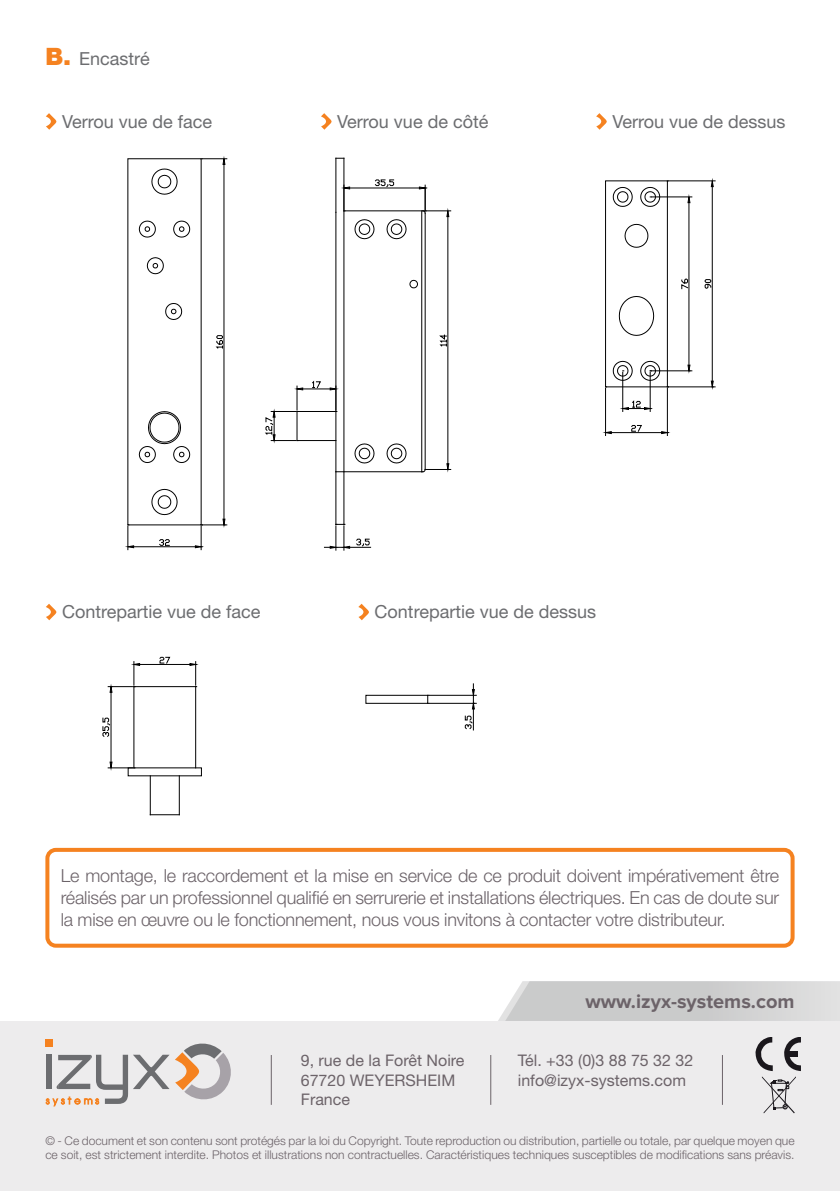
<style>
.page{position:relative;width:840px;height:1191px;background:#fff}
.page>*{position:absolute;margin:0;border:0;box-sizing:border-box;transform-origin:0 0}
.Titre_fiche{font:700 20px "Proxima Nova";color:#6c6369}
.t1{font:300 18px/22px "Helvetica Neue LT Std";letter-spacing:-.01em;color:#6c6369;text-align:justify}
.t2{font:18px "Helvetica Neue LT Std";color:#6c6d70}
.t3{font:16px/19.2px "Helvetica Neue LT Std";color:#6c6369}
.t4{font:300 12px/14.4px "Helvetica Neue LT Std";color:#6c6369}
.s1{font-weight:900;font-size:24px;color:#f58220}
</style>
<div class="page">
<svg style="left:498px;top:981px;width:341px;height:40px;background:#d1d1d2"></svg>
<div style="left:45px;top:848px;width:749px;height:99px;border:4px solid #f58220;border-radius:9px"></div>
<div style="left:0;top:1021px;width:839px;height:170px;background:#edeced"></div>
<div style="left:45px;top:1039px;width:7px;height:7px;background:#f58220"></div>
<svg style="left:175px;top:1043px;width:56px;height:57px"></svg>
<svg style="left:46px;top:1054px;width:123px;height:52px"></svg>
<hr style="left:270px;top:1055px;width:1px;height:49px;background:#6c6369">
<hr style="left:490px;top:1055px;width:1px;height:49px;background:#6c6369">
<hr style="left:721px;top:1055px;width:1px;height:49px;background:#6c6369">
<svg style="left:755px;top:1037px;width:45px;height:77px"></svg>
<svg style="left:151px;top:169px;width:26px;height:26px"></svg>
<svg style="left:151px;top:489px;width:26px;height:26px"></svg>
<svg style="left:139px;top:411px;width:51px;height:52px"></svg>
<svg style="left:139px;top:221px;width:17px;height:16px"></svg>
<svg style="left:173px;top:221px;width:17px;height:16px"></svg>
<svg style="left:147px;top:257px;width:17px;height:17px"></svg>
<svg style="left:165px;top:303px;width:17px;height:17px"></svg>
<hr style="left:223px;top:164px;width:1px;height:355px;background:#000">
<svg style="left:201px;top:156px;width:26px;height:9px"></svg>
<svg style="left:216px;top:335px;width:7px;height:13px"></svg>
<hr style="left:133px;top:546px;width:62px;height:1px;background:#000">
<svg style="left:125px;top:524px;width:9px;height:25px"></svg>
<svg style="left:195px;top:518px;width:32px;height:31px"></svg>
<svg style="left:159px;top:539px;width:10px;height:7px"></svg>
<hr style="left:343px;top:211px;width:1px;height:261px;background:#000">
<hr style="left:421px;top:211px;width:1px;height:261px;background:#000">
<svg style="left:386px;top:219px;width:20px;height:20px"></svg>
<svg style="left:354px;top:219px;width:20px;height:20px"></svg>
<svg style="left:386px;top:443px;width:20px;height:20px"></svg>
<svg style="left:354px;top:443px;width:20px;height:20px"></svg>
<svg style="left:409px;top:280px;width:9px;height:8px"></svg>
<svg style="left:265px;top:381px;width:73px;height:62px"></svg>
<hr style="left:343px;top:158px;width:1px;height:53px;background:#000">
<hr style="left:335px;top:158px;width:1px;height:54px;background:#000">
<hr style="left:343px;top:472px;width:1px;height:52px;background:#000">
<hr style="left:335px;top:472px;width:1px;height:52px;background:#000">
<hr style="left:336px;top:471px;width:85px;height:1px;background:#000">
<hr style="left:424px;top:213px;width:1px;height:256px;background:#000">
<hr style="left:344px;top:210px;width:78px;height:1px;background:#000">
<hr style="left:335px;top:212px;width:1px;height:260px;background:#000">
<hr style="left:447px;top:217px;width:1px;height:247px;background:#000">
<hr style="left:349px;top:188px;width:70px;height:1px;background:#000">
<svg style="left:341px;top:185px;width:9px;height:26px"></svg>
<svg style="left:374px;top:179px;width:20px;height:8px"></svg>
<svg style="left:324px;top:524px;width:46px;height:26px"></svg>
<svg style="left:418px;top:185px;width:32px;height:32px"></svg>
<svg style="left:421px;top:463px;width:29px;height:9px"></svg>
<svg style="left:439px;top:335px;width:8px;height:11px"></svg>
<div style="left:605px;top:181px;width:62px;height:206px;border:1px solid #000"></div>
<hr style="left:605px;top:388px;width:1px;height:47px;background:#000">
<hr style="left:666px;top:388px;width:1px;height:47px;background:#000">
<hr style="left:611px;top:432px;width:50px;height:1px;background:#000">
<svg style="left:602px;top:431px;width:9px;height:3px"></svg>
<svg style="left:660px;top:431px;width:9px;height:3px"></svg>
<svg style="left:631px;top:425px;width:10px;height:7px"></svg>
<hr style="left:668px;top:180px;width:46px;height:1px;background:#000">
<hr style="left:668px;top:386px;width:46px;height:1px;background:#000">
<hr style="left:711px;top:187px;width:1px;height:194px;background:#000">
<svg style="left:710px;top:178px;width:3px;height:9px"></svg>
<svg style="left:710px;top:381px;width:3px;height:8px"></svg>
<svg style="left:704px;top:279px;width:7px;height:9px"></svg>
<svg style="left:612px;top:187px;width:20px;height:20px"></svg>
<svg style="left:624px;top:224px;width:24px;height:24px"></svg>
<hr style="left:651px;top:197px;width:40px;height:1px;background:#000">
<hr style="left:651px;top:370px;width:40px;height:1px;background:#000">
<hr style="left:688px;top:203px;width:1px;height:162px;background:#000">
<svg style="left:687px;top:194px;width:3px;height:9px"></svg>
<svg style="left:640px;top:187px;width:19px;height:20px"></svg>
<svg style="left:687px;top:365px;width:3px;height:8px"></svg>
<svg style="left:681px;top:279px;width:6px;height:10px"></svg>
<hr style="left:622px;top:372px;width:1px;height:39px;background:#000">
<hr style="left:649px;top:372px;width:1px;height:39px;background:#000">
<svg style="left:612px;top:361px;width:20px;height:20px"></svg>
<svg style="left:640px;top:361px;width:19px;height:20px"></svg>
<svg style="left:620px;top:400px;width:32px;height:10px"></svg>
<svg style="left:618px;top:296px;width:35px;height:40px"></svg>
<div style="left:365px;top:695px;width:62px;height:8px;border:1px solid #000"></div>
<hr style="left:429px;top:695px;width:47px;height:1px;background:#000">
<hr style="left:429px;top:703px;width:47px;height:1px;background:#000">
<svg style="left:464px;top:684px;width:10px;height:46px"></svg>
<hr style="left:133px;top:686px;width:1px;height:82px;background:#000">
<hr style="left:134px;top:686px;width:61px;height:1px;background:#000">
<hr style="left:195px;top:686px;width:1px;height:82px;background:#000">
<hr style="left:150px;top:776px;width:1px;height:38px;background:#000">
<svg style="left:150px;top:814px;width:29px;height:1px"></svg>
<hr style="left:179px;top:776px;width:1px;height:38px;background:#000">
<hr style="left:139px;top:664px;width:51px;height:1px;background:#000">
<svg style="left:189px;top:661px;width:9px;height:26px"></svg>
<svg style="left:159px;top:657px;width:11px;height:6px"></svg>
<hr style="left:111px;top:692px;width:1px;height:70px;background:#000">
<svg style="left:108px;top:761px;width:27px;height:9px"></svg>
<svg style="left:108px;top:661px;width:32px;height:32px"></svg>
<svg style="left:102px;top:717px;width:8px;height:20px"></svg>
<svg style="left:46px;top:113px;width:10px;height:17px"></svg>
<svg style="left:46px;top:604px;width:10px;height:16px"></svg>
<svg style="left:358px;top:604px;width:11px;height:16px"></svg>
<svg style="left:321px;top:113px;width:10px;height:17px"></svg>
<svg style="left:596px;top:113px;width:10px;height:17px"></svg>
<p class="t2" style="left:45px;top:47px;width:106px"><span class="s1">B.</span> Encastré</p>
<p class="t2" style="left:62px;top:111px;width:152px">Verrou vue de face</p>
<p class="t2" style="left:337px;top:111px;width:153px">Verrou vue de côté</p>
<p class="t2" style="left:612px;top:111px;width:175px">Verrou vue de dessus</p>
<p class="t2" style="left:62px;top:601px;width:200px">Contrepartie vue de face</p>
<p class="t2" style="left:374px;top:601px;width:223px">Contrepartie vue de dessus</p>
<p class="t1" style="left:61px;top:864px;width:719px">Le montage, le raccordement et la mise en service de ce produit doivent impérativement être réalisés par un professionnel qualifié en serrurerie et installations électriques. En cas de doute sur la mise en œuvre ou le fonctionnement, nous vous invitons à contacter votre distributeur.</p>
<p class="Titre_fiche" style="left:585px;top:992px;width:210px">www.izyx-systems.com</p>
<p class="t3" style="left:300px;top:1051px;width:165px">9, rue de la Forêt Noire<br>67720 WEYERSHEIM<br>France</p>
<p class="t3" style="left:517px;top:1051px;width:177px">Tél. +33 (0)3 88 75 32 32 info@izyx-systems.com</p>
<p class="t4" style="left:45px;top:1133px;width:750px">© - Ce document et son contenu sont protégés par la loi du Copyright. Toute reproduction ou distribution, partielle ou totale, par quelque moyen que ce soit, est strictement interdite. Photos et illustrations non contractuelles. Caractéristiques techniques susceptibles de modifications sans préavis.</p>
</div>
